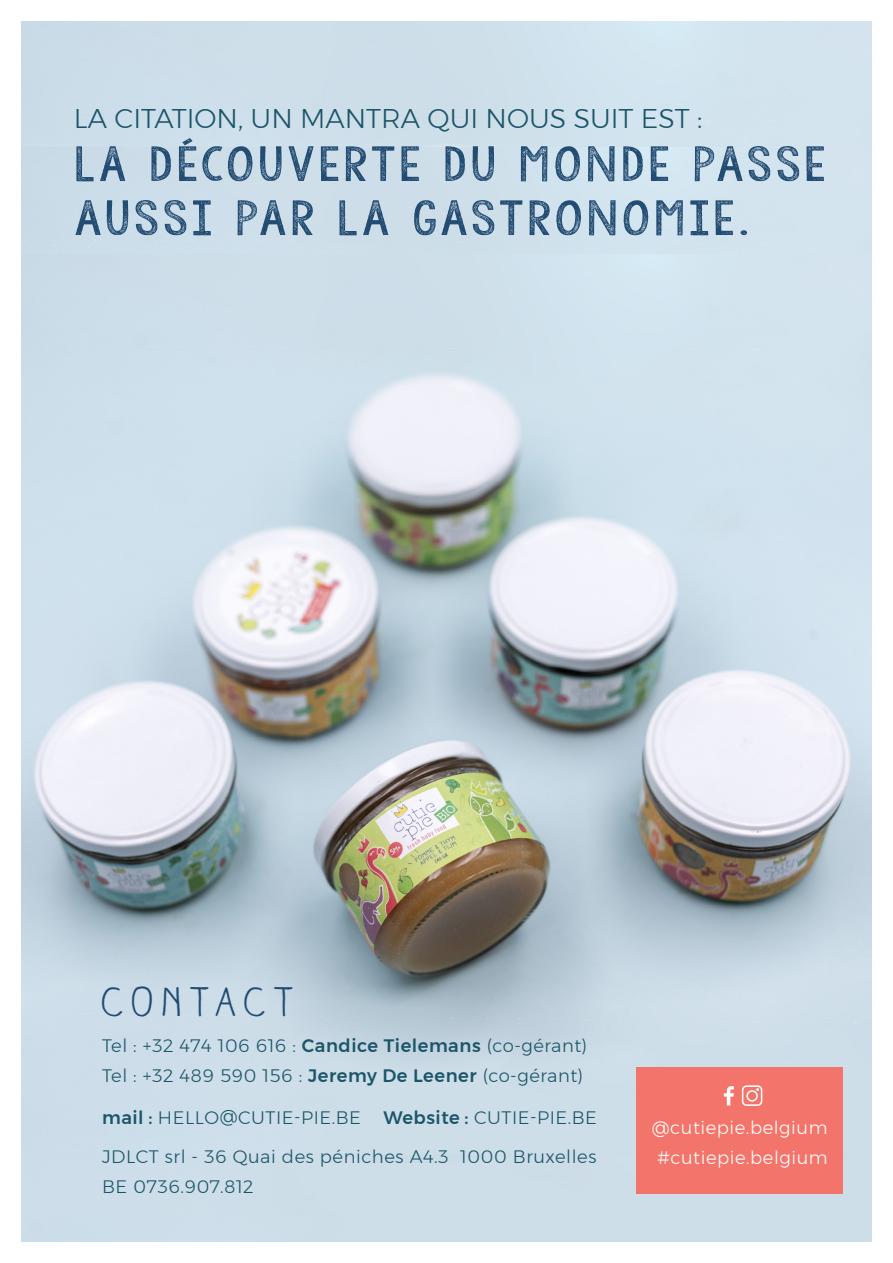
<style>
.page{position:relative;width:893px;height:1263px;background:#fff}
.page>*{position:absolute;margin:0;border:0;box-sizing:border-box;transform-origin:0 0}
.t1{font:42px "Aracne";letter-spacing:.175em;color:#234c72}
.t2{font:39px/54px "KG Allof Me";letter-spacing:.055em;color:#234c72;scale:1.29 1}
.t3{font:300 27px "Montserrat";color:#1b5568}
.t4{font:300 18px "Montserrat";letter-spacing:.03em;color:#1b5568}
.t5{font:300 18px "Montserrat";letter-spacing:.03em;color:#fff}
.s1{font-weight:500}
</style>
<div class="page">
<img style="left:21px;top:21px;width:851px;height:1221px">
<div style="left:637px;top:1067px;width:206px;height:126px;background:#f2746a"></div>
<svg style="left:724px;top:1086px;width:10px;height:19px"></svg>
<div style="left:742px;top:1085px;width:20px;height:21px;border:2px solid #fff;border-radius:4px"></div>
<div style="left:746px;top:1090px;width:12px;height:12px;border:2px solid #fff;border-radius:50%"></div>
<p class="t3" style="left:74px;top:98px;width:630px">LA CITATION, UN MANTRA QUI NOUS SUIT EST :</p>
<p class="t2" style="left:74px;top:138px;width:585px">LA DÉCOUVERTE DU MONDE PASSE<br>AUSSI PAR LA GASTRONOMIE.</p>
<p class="t1" style="left:102px;top:978px;width:195px">CONTACT</p>
<p class="t4" style="left:102px;top:1032px;width:487px">Tel : +32 474 106 616 : <span class="s1">Candice Tielemans</span> (co-gérant)</p>
<p class="t4" style="left:102px;top:1062px;width:483px">Tel : +32 489 590 156 : <span class="s1">Jeremy De Leener</span> (co-gérant)</p>
<p class="t4" style="left:102px;top:1104px;width:496px"><span class="s1">mail :</span> HELLO@CUTIE-PIE.BE <span class="s1">Website :</span> CUTIE-PIE.BE</p>
<p class="t4" style="left:102px;top:1143px;width:496px">JDLCT srl - 36 Quai des péniches A4.3 1000 Bruxelles</p>
<p class="t4" style="left:102px;top:1173px;width:153px">BE 0736.907.812</p>
<p class="t5" style="left:652px;top:1114px;width:177px">@cutiepie.belgium</p>
<p class="t5" style="left:657px;top:1144px;width:172px">#cutiepie.belgium</p>
</div>
